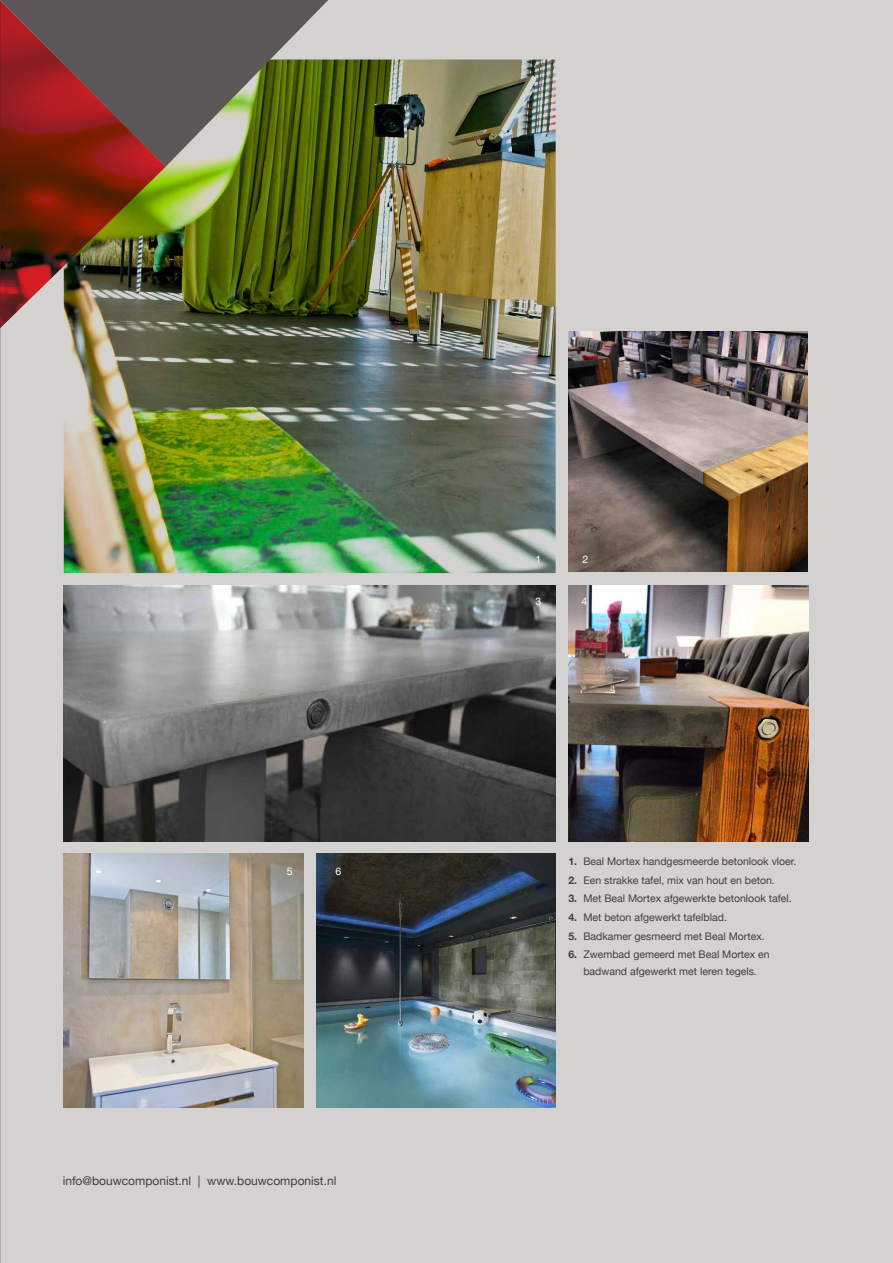
<style>
.page{position:relative;width:893px;height:1263px;background:#d4d1d1}
.page>*{position:absolute;margin:0;border:0;box-sizing:border-box;transform-origin:0 0}
.t1{font:12px "Helvetica Neue";color:#443d3d}
.t2{font:10.5px/16.5px "Helvetica Neue";color:#443d3d;text-align:center}
.t3{font:10.5px "Helvetica Neue";color:#fff}
.s1{font-weight:700}
</style>
<div class="page">
<img style="left:0;top:59px;width:556px;height:514px">
<img style="left:568px;top:332px;width:240px;height:239px">
<img style="left:0;top:167px;width:166px;height:161px">
<svg style="left:0;top:0;width:328px;height:167px;background:#745544"></svg>
<img style="left:64px;top:586px;width:492px;height:255px">
<img style="left:64px;top:854px;width:240px;height:253px">
<img style="left:316px;top:854px;width:240px;height:253px">
<img style="left:568px;top:586px;width:240px;height:255px">
<p class="t3" style="left:287px;top:864px;width:7px">5</p>
<p class="t3" style="left:335px;top:864px;width:7px">6</p>
<p class="t1" style="left:63px;top:1172px;width:275px">info@bouwcomponist.nl | www.bouwcomponist.nl</p>
<p class="t3" style="left:536px;top:551px;width:7px">1</p>
<p class="t3" style="left:582px;top:551px;width:7px">2</p>
<p class="t3" style="left:536px;top:594px;width:7px">3</p>
<p class="t3" style="left:581px;top:594px;width:7px">4</p>
<p class="t2" style="left:568px;top:854px;width:229px"><span class="s1">1.</span> Beal Mortex handgesmeerde betonlook vloer.</p>
<p class="t2" style="left:568px;top:872px;width:208px"><span class="s1">2.</span> Een strakke tafel, mix van hout en beton.</p>
<p class="t2" style="left:568px;top:891px;width:225px"><span class="s1">3.</span> Met Beal Mortex afgewerkte betonlook tafel.</p>
<p class="t2" style="left:568px;top:909px;width:160px"><span class="s1">4.</span> Met beton afgewerkt tafelblad.</p>
<p class="t2" style="left:568px;top:928px;width:198px"><span class="s1">5.</span> Badkamer gesmeerd met Beal Mortex.</p>
<p class="t2" style="left:568px;top:947px;width:203px"><span class="s1">6.</span> Zwembad gemeerd met Beal Mortex en badwand afgewerkt met leren tegels.</p>
</div>
